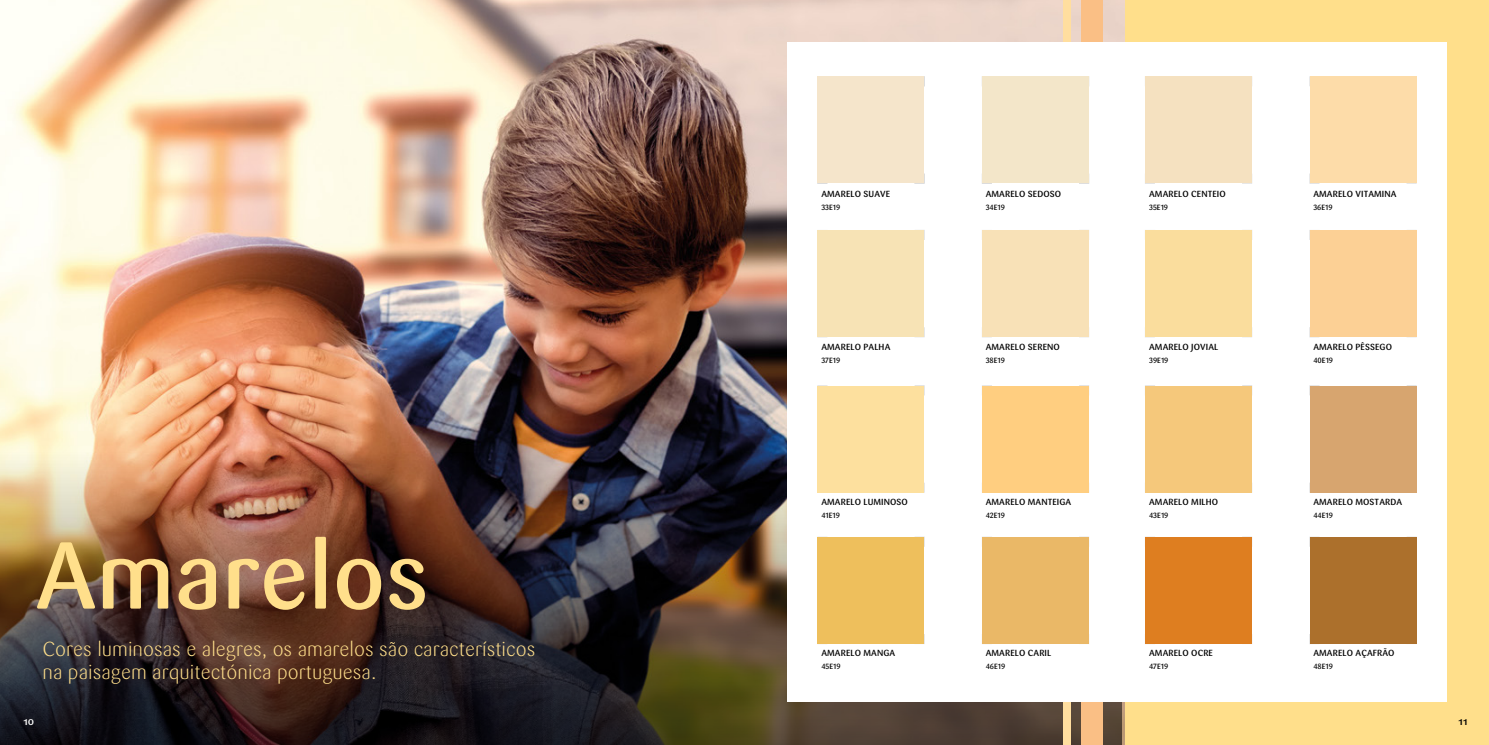
<style>
.page{position:relative;width:1489px;height:745px;background:#fff}
.page>*{position:absolute;margin:0;border:0;box-sizing:border-box;transform-origin:0 0}
.t1{font:500 93.75px "Sari Pro";color:#ffdf8b}
.t2{font:300 20px/23.8px "Sari Pro";color:#ffdf8b}
.t3{font:500 11.25px "Sari Pro";color:#fff}
.t4{font:500 11.25px "Sari Pro";color:#000}
.t5{font:500 8.75px "Sari Pro";letter-spacing:.01em;color:#000}
.t6{font:500 7.5px "Sari Pro";color:#000}
</style>
<div class="page">
<img style="left:0;top:0;width:1124px;height:744px">
<img style="left:0;top:402px;width:1121px;height:342px">
<div style="left:1081px;top:0;width:21px;height:744px;background:#fabf85"></div>
<div style="left:1063px;top:0;width:7px;height:744px;background:#ffde9f"></div>
<div style="left:1124px;top:0;width:364px;height:744px;background:#ffdf8b"></div>
<div style="left:787px;top:43px;width:659px;height:659px;background:#fff"></div>
<div style="left:817px;top:76px;width:107px;height:107px;background:#f5e5cb"></div>
<div style="left:817px;top:230px;width:107px;height:107px;background:#f7e3b5"></div>
<div style="left:817px;top:385px;width:107px;height:107px;background:#fde09e"></div>
<div style="left:817px;top:536px;width:107px;height:107px;background:#eebf5c"></div>
<div style="left:982px;top:76px;width:106px;height:107px;background:#f3e6c9"></div>
<div style="left:982px;top:230px;width:106px;height:107px;background:#f8e1b7"></div>
<div style="left:982px;top:385px;width:106px;height:107px;background:#ffce80"></div>
<div style="left:982px;top:536px;width:106px;height:107px;background:#eab867"></div>
<div style="left:1145px;top:76px;width:106px;height:107px;background:#f5e1c0"></div>
<div style="left:1145px;top:230px;width:106px;height:107px;background:#fadd9d"></div>
<div style="left:1145px;top:385px;width:106px;height:107px;background:#f5c87b"></div>
<div style="left:1145px;top:536px;width:106px;height:107px;background:#de7e20"></div>
<div style="left:1309px;top:76px;width:107px;height:107px;background:#fddca9"></div>
<div style="left:1309px;top:230px;width:107px;height:107px;background:#fcd095"></div>
<div style="left:1309px;top:385px;width:107px;height:107px;background:#d7a56f"></div>
<div style="left:1309px;top:536px;width:107px;height:107px;background:#ac702c"></div>
<h1 class="t1" style="left:35px;top:514px;width:395px">Amarelos</h1>
<h2 class="t2" style="left:43px;top:636px;width:494px">Cores luminosas e alegres, os amarelos são característicos na paisagem arquitectónica portuguesa.</h2>
<p class="t5" style="left:821px;top:188px;width:70px">AMARELO SUAVE</p>
<p class="t6" style="left:821px;top:202px;width:20px">33E19</p>
<p class="t5" style="left:985px;top:188px;width:77px">AMARELO SEDOSO</p>
<p class="t6" style="left:985px;top:202px;width:21px">34E19</p>
<p class="t5" style="left:1149px;top:188px;width:78px">AMARELO CENTEIO</p>
<p class="t6" style="left:1149px;top:202px;width:20px">35E19</p>
<p class="t5" style="left:1313px;top:188px;width:84px">AMARELO VITAMINA</p>
<p class="t6" style="left:1313px;top:202px;width:21px">36E19</p>
<p class="t5" style="left:821px;top:341px;width:70px">AMARELO PALHA</p>
<p class="t6" style="left:821px;top:355px;width:20px">37E19</p>
<p class="t5" style="left:985px;top:341px;width:75px">AMARELO SERENO</p>
<p class="t6" style="left:985px;top:355px;width:21px">38E19</p>
<p class="t5" style="left:1149px;top:341px;width:71px">AMARELO JOVIAL</p>
<p class="t6" style="left:1149px;top:355px;width:21px">39E19</p>
<p class="t5" style="left:1313px;top:341px;width:80px">AMARELO PÊSSEGO</p>
<p class="t6" style="left:1313px;top:355px;width:21px">40E19</p>
<p class="t5" style="left:821px;top:496px;width:88px">AMARELO LUMINOSO</p>
<p class="t6" style="left:821px;top:510px;width:20px">41E19</p>
<p class="t5" style="left:985px;top:496px;width:87px">AMARELO MANTEIGA</p>
<p class="t6" style="left:985px;top:510px;width:21px">42E19</p>
<p class="t5" style="left:1149px;top:496px;width:70px">AMARELO MILHO</p>
<p class="t6" style="left:1149px;top:510px;width:21px">43E19</p>
<p class="t5" style="left:1313px;top:496px;width:90px">AMARELO MOSTARDA</p>
<p class="t6" style="left:1313px;top:510px;width:21px">44E19</p>
<p class="t5" style="left:821px;top:647px;width:75px">AMARELO MANGA</p>
<p class="t6" style="left:821px;top:661px;width:21px">45E19</p>
<p class="t5" style="left:985px;top:647px;width:67px">AMARELO CARIL</p>
<p class="t6" style="left:985px;top:661px;width:21px">46E19</p>
<p class="t5" style="left:1149px;top:647px;width:65px">AMARELO OCRE</p>
<p class="t6" style="left:1149px;top:661px;width:21px">47E19</p>
<p class="t5" style="left:1313px;top:647px;width:83px">AMARELO AÇAFRÃO</p>
<p class="t6" style="left:1313px;top:661px;width:21px">48E19</p>
<p class="t3" style="left:23px;top:713px;width:13px">10</p>
<p class="t4" style="left:1458px;top:713px;width:11px">11</p>
</div>
